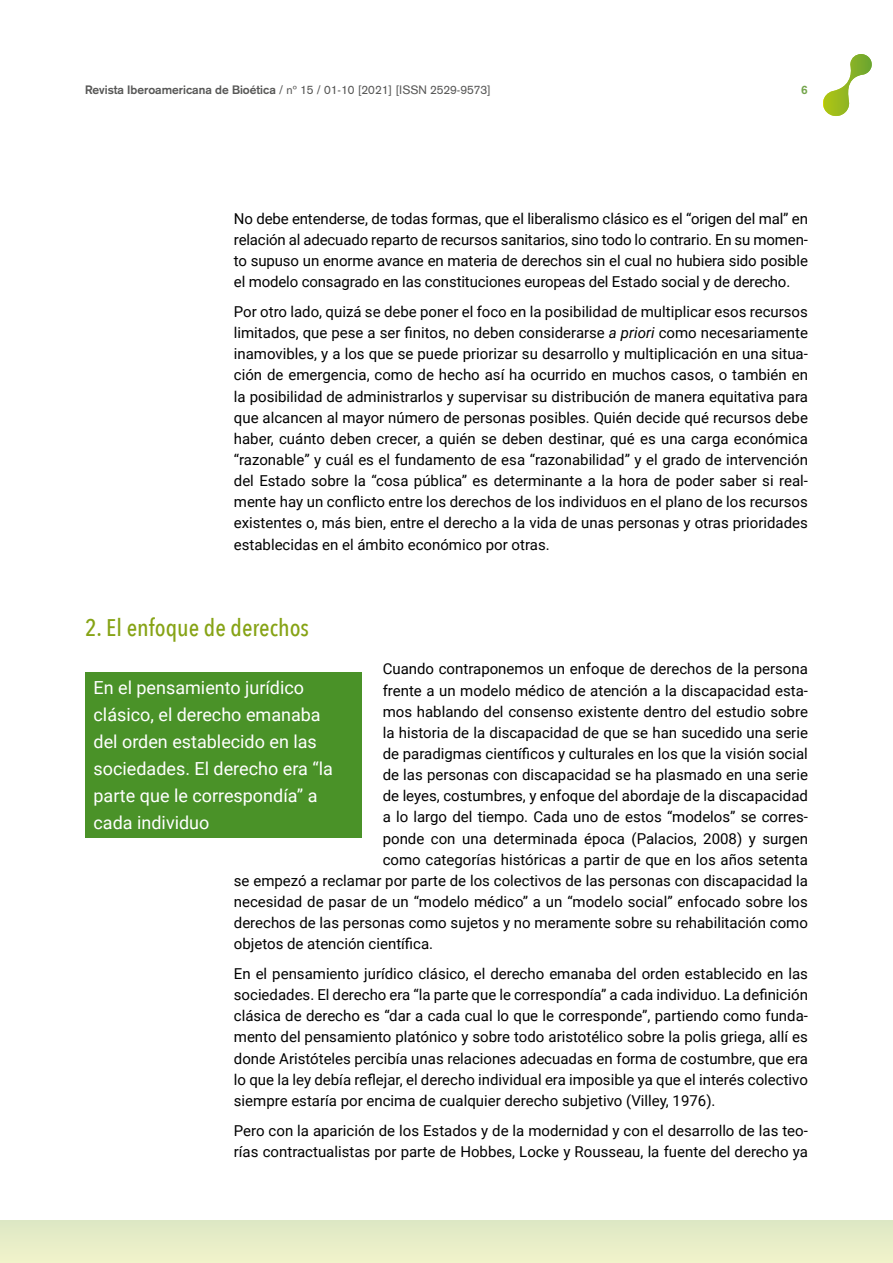
<style>
.page{position:relative;width:893px;height:1263px;background:#fff}
.page>*{position:absolute;margin:0;border:0;box-sizing:border-box;transform-origin:0 0}
.Heading_1{font:500 24px "Avenir Next Condensed";color:#86a315}
.Texto_entresacado{font:18px/27px "Roboto";color:#fff}
.LO-normal{font:15px/21.1px "Roboto";color:#000;text-align:justify}
.t1{font:12px "Akzidenz Grotesk";color:#575756}
.t2{font:700 12px "Akzidenz Grotesk";color:#74a54c}
.s1{font-weight:700}
.s2{font-style:italic}
</style>
<div class="page">
<div style="left:0;top:1220px;width:893px;height:43px;background:#e7edc8"></div>
<svg style="left:823px;top:54px;width:49px;height:62px"></svg>
<div style="left:85px;top:672px;width:276px;height:165px;background:#4a9228"></div>
<p class="t1" style="left:85px;top:83px;width:407px"><span class="s1">Revista Iberoamericana de Bioética</span> / nº 15 / 01-10 [2021] [ISSN 2529-9573]</p>
<p class="t2" style="left:801px;top:83px;width:8px">6</p>
<p class="LO-normal" style="left:234px;top:207px;width:576px">No debe entenderse, de todas formas, que el liberalismo clásico es el “origen del mal” en relación al adecuado reparto de recursos sanitarios, sino todo lo contrario. En su momen&shy;to supuso un enorme avance en materia de derechos sin el cual no hubiera sido posible el modelo consagrado en las constituciones europeas del Estado social y de derecho.</p>
<p class="LO-normal" style="left:234px;top:300px;width:576px">Por otro lado, quizá se debe poner el foco en la posibilidad de multiplicar esos recursos limitados, que pese a ser finitos, no deben considerarse <span class="s2">a priori</span> como necesariamente inamovibles, y a los que se puede priorizar su desarrollo y multiplicación en una situa&shy;ción de emergencia, como de hecho así ha ocurrido en muchos casos, o también en la posibilidad de administrarlos y supervisar su distribución de manera equitativa para que alcancen al mayor número de personas posibles. Quién decide qué recursos debe haber, cuánto deben crecer, a quién se deben destinar, qué es una carga económica “razonable” y cuál es el fundamento de esa “razonabilidad” y el grado de intervención del Estado sobre la “cosa pública” es determinante a la hora de poder saber si real&shy;mente hay un conflicto entre los derechos de los individuos en el plano de los recursos existentes o, más bien, entre el derecho a la vida de unas personas y otras prioridades establecidas en el ámbito económico por otras.</p>
<p class="Heading_1" style="left:85px;top:613px;width:225px">2. El enfoque de derechos</p>
<p class="LO-normal" style="left:383px;top:658px;width:427px">Cuando contraponemos un enfoque de derechos de la persona</p>
<p class="LO-normal" style="left:383px;top:679px;width:427px">frente a un modelo médico de atención a la discapacidad esta-</p>
<p class="LO-normal" style="left:383px;top:700px;width:427px">mos hablando del consenso existente dentro del estudio sobre</p>
<p class="LO-normal" style="left:383px;top:721px;width:427px">la historia de la discapacidad de que se han sucedido una serie</p>
<p class="LO-normal" style="left:383px;top:742px;width:427px">de paradigmas científicos y culturales en los que la visión social</p>
<p class="LO-normal" style="left:383px;top:764px;width:427px">de las personas con discapacidad se ha plasmado en una serie</p>
<p class="LO-normal" style="left:383px;top:785px;width:427px">de leyes, costumbres, y enfoque del abordaje de la discapacidad</p>
<p class="LO-normal" style="left:383px;top:806px;width:427px">a lo largo del tiempo. Cada uno de estos “modelos” se corres-</p>
<p class="LO-normal" style="left:383px;top:827px;width:427px">ponde con una determinada época (Palacios, 2008) y surgen</p>
<p class="LO-normal" style="left:383px;top:848px;width:427px">como categorías históricas a partir de que en los años setenta</p>
<p class="LO-normal" style="left:234px;top:869px;width:576px">se empezó a reclamar por parte de los colectivos de las personas con discapacidad la</p>
<p class="LO-normal" style="left:234px;top:890px;width:576px">necesidad de pasar de un “modelo médico” a un “modelo social” enfocado sobre los</p>
<p class="LO-normal" style="left:234px;top:912px;width:575px">derechos de las personas como sujetos y no meramente sobre su rehabilitación como</p>
<p class="LO-normal" style="left:234px;top:933px;width:201px">objetos de atención científica.</p>
<p class="LO-normal" style="left:234px;top:962px;width:576px">En el pensamiento jurídico clásico, el derecho emanaba del orden establecido en las sociedades. El derecho era “la parte que le correspondía” a cada individuo. La definición clásica de derecho es “dar a cada cual lo que le corresponde”, partiendo como funda&shy;mento del pensamiento platónico y sobre todo aristotélico sobre la polis griega, allí es donde Aristóteles percibía unas relaciones adecuadas en forma de costumbre, que era lo que la ley debía reflejar, el derecho individual era imposible ya que el interés colectivo siempre estaría por encima de cualquier derecho subjetivo (Villey, 1976).</p>
<p class="LO-normal" style="left:234px;top:1119px;width:576px">Pero con la aparición de los Estados y de la modernidad y con el desarrollo de las teo&shy;rías contractualistas por parte de Hobbes, Locke y Rousseau, la fuente del derecho ya</p>
<p class="Texto_entresacado" style="left:94px;top:673px;width:241px">En el pensamiento jurídico clásico, el derecho emanaba del orden establecido en las sociedades. El derecho era “la parte que le correspondía” a cada individuo</p>
</div>
